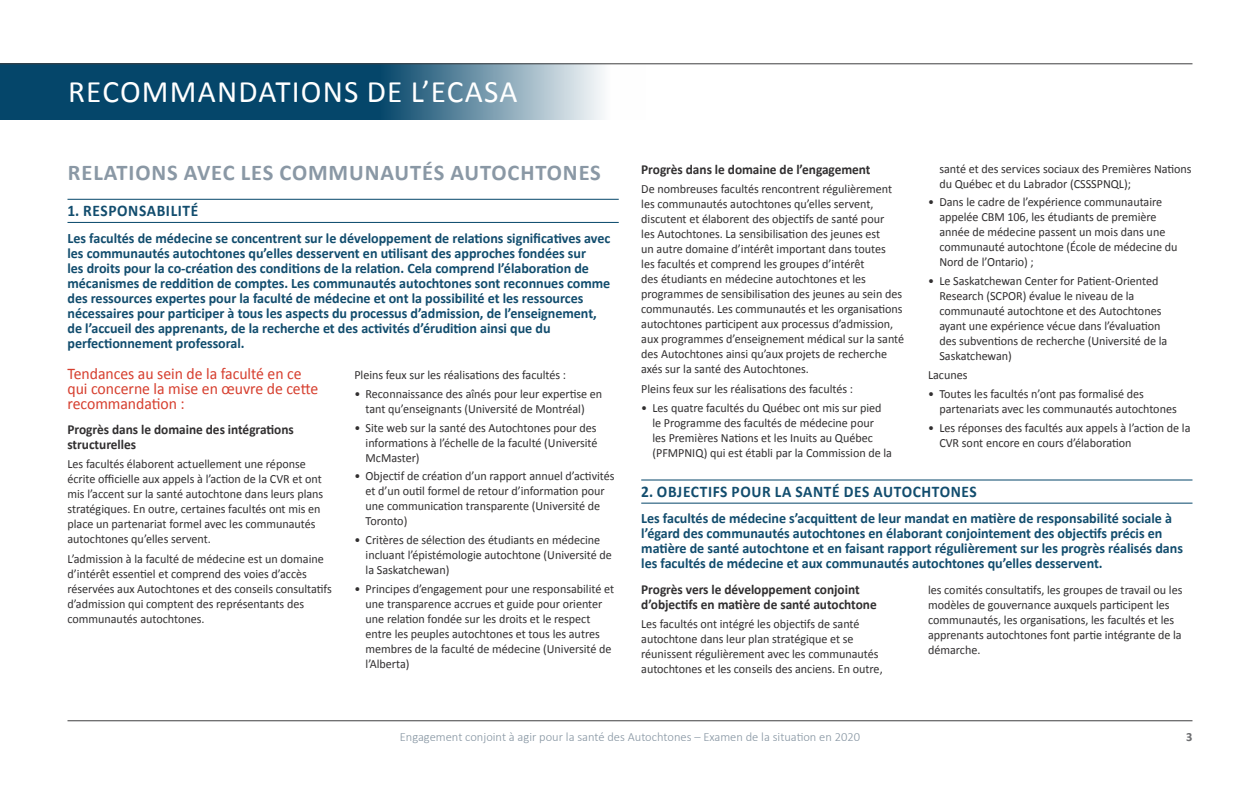
<style>
.page{position:relative;width:1260px;height:788px;background:#fff}
.page>*{position:absolute;margin:0;border:0;box-sizing:border-box;transform-origin:0 0}
.t1{font:31.25px "Calibri";letter-spacing:.04em;color:#fff}
.Sub_Bleu{font:700 22.5px "Calibri";letter-spacing:.04em;color:#8a98a5}
.another_sub_red{font:16.25px/15px "Calibri";color:#d63e2e}
.Faculty_Title{font:700 16.25px "Calibri";letter-spacing:.04em;color:#124d6e;scale:.95 1}
.Intro_para{font:700 14.38px/15px "Calibri";color:#124d6e}
.Committee_Subsub{font:700 13.75px/15px "Calibri";color:#312f30}
.Text{font:12.5px/15px "Calibri";color:#312f30}
.Bullets{font:12.5px/15px "Calibri";color:#312f30}
.t2{font:300 12.5px "Calibri";color:#8594a1}
.t3{font:700 12.5px "Calibri";color:#6c6d70}
</style>
<div class="page">
<hr style="left:0;top:0;width:1px;height:788px;background:#e6e7e9">
<hr style="left:68px;top:720px;width:1124px;height:1px;background:#3e3e3f">
<hr style="left:68px;top:199px;width:551px;height:1px;background:#05466a">
<hr style="left:68px;top:222px;width:551px;height:1px;background:#05466a">
<svg style="left:0;top:64px;width:646px;height:56px;background:#3e708b"></svg>
<hr style="left:0;top:63px;width:1192px;height:1px;background:#3e3e3f">
<hr style="left:641px;top:479px;width:551px;height:1px;background:#05466a">
<hr style="left:641px;top:503px;width:551px;height:1px;background:#05466a">
<p class="t1" style="left:68px;top:72px;width:451px">RECOMMANDATIONS DE L’ECASA</p>
<p class="Sub_Bleu" style="left:68px;top:158px;width:535px">RELATIONS AVEC LES COMMUNAUTÉS AUTOCHTONES</p>
<p class="Faculty_Title" style="left:68px;top:201px;width:139px">1. RESPONSABILITÉ</p>
<p class="Intro_para" style="left:68px;top:230px;width:544px">Les facultés de médecine se concentrent sur le développement de relations significatives avec les communautés autochtones qu’elles desservent en utilisant des approches fondées sur<br>les droits pour la co-création des conditions de la relation. Cela comprend l’élaboration de mécanismes de reddition de comptes. Les communautés autochtones sont reconnues comme des ressources expertes pour la faculté de médecine et ont la possibilité et les ressources nécessaires pour participer à tous les aspects du processus d’admission, de l’enseignement, de l’accueil des apprenants, de la recherche et des activités d’érudition ainsi que du perfectionnement professoral.</p>
<p class="another_sub_red" style="left:68px;top:366px;width:252px">Tendances au sein de la faculté en ce qui concerne la mise en œuvre de cette recommandation :</p>
<p class="Committee_Subsub" style="left:68px;top:421px;width:228px">Progrès dans le domaine des intégrations structurelles</p>
<p class="Text" style="left:68px;top:456px;width:257px">Les facultés élaborent actuellement une réponse écrite officielle aux appels à l’action de la CVR et ont mis l’accent sur la santé autochtone dans leurs plans stratégiques. En outre, certaines facultés ont mis en place un partenariat formel avec les communautés autochtones qu’elles servent.</p>
<p class="Text" style="left:68px;top:551px;width:266px">L’admission à la faculté de médecine est un domaine d’intérêt essentiel et comprend des voies d’accès réservées aux Autochtones et des conseils consultatifs d’admission qui comptent des représentants des communautés autochtones.</p>
<p class="Text" style="left:354px;top:367px;width:213px">Pleins feux sur les réalisations des facultés :</p>
<p class="Bullets" style="left:354px;top:386px;width:249px;text-align:center">• Reconnaissance des aînés pour leur expertise en tant qu’enseignants (Université de Montréal)</p>
<p class="Bullets" style="left:366px;top:420px;width:233px;text-align:justify;text-indent:-11px">• Site web sur la santé des Autochtones pour des informations à l’échelle de la faculté (Université McMaster)</p>
<p class="Bullets" style="left:366px;top:468px;width:250px;text-indent:-11px">• Objectif de création d’un rapport annuel d’activités et d’un outil formel de retour d’information pour une communication transparente (Université de Toronto)</p>
<p class="Bullets" style="left:366px;top:532px;width:248px;text-indent:-11px">• Critères de sélection des étudiants en médecine incluant l’épistémologie autochtone (Université de la Saskatchewan)</p>
<p class="Bullets" style="left:366px;top:581px;width:250px;text-indent:-11px">• Principes d’engagement pour une responsabilité et une transparence accrues et guide pour orienter une relation fondée sur les droits et le respect entre les peuples autochtones et tous les autres membres de la faculté de médecine (Université de l’Alberta)</p>
<p class="Bullets" style="left:939px;top:161px;width:254px">santé et des services sociaux des Premières Nations du Québec et du Labrador (CSSSPNQL);</p>
<p class="Bullets" style="left:939px;top:194px;width:240px;text-indent:-11px">• Dans le cadre de l’expérience communautaire appelée CBM 106, les étudiants de première année de médecine passent un mois dans une communauté autochtone (École de médecine du Nord de l’Ontario) ;</p>
<p class="Bullets" style="left:939px;top:273px;width:229px;text-indent:-11px">• Le Saskatchewan Center for Patient-Oriented Research (SCPOR) évalue le niveau de la communauté autochtone et des Autochtones ayant une expérience vécue dans l’évaluation des subventions de recherche (Université de la Saskatchewan)</p>
<p class="Text" style="left:928px;top:367px;width:41px">Lacunes</p>
<p class="Bullets" style="left:939px;top:386px;width:239px;text-indent:-11px">• Toutes les facultés n’ont pas formalisé des partenariats avec les communautés autochtones</p>
<p class="Bullets" style="left:939px;top:420px;width:253px;text-indent:-11px">• Les réponses des facultés aux appels à l’action de la<br>CVR sont encore en cours d’élaboration</p>
<p class="Faculty_Title" style="left:641px;top:481px;width:355px">2. OBJECTIFS POUR LA SANTÉ DES AUTOCHTONES</p>
<p class="Intro_para" style="left:641px;top:511px;width:543px">Les facultés de médecine s’acquittent de leur mandat en matière de responsabilité sociale à l’égard des communautés autochtones en élaborant conjointement des objectifs précis en matière de santé autochtone et en faisant rapport régulièrement sur les progrès réalisés dans les facultés de médecine et aux communautés autochtones qu’elles desservent.</p>
<p class="Committee_Subsub" style="left:641px;top:581px;width:237px">Progrès vers le développement conjoint d’objectifs en matière de santé autochtone</p>
<p class="Text" style="left:641px;top:616px;width:243px">Les facultés ont intégré les objectifs de santé autochtone dans leur plan stratégique et se réunissent régulièrement avec les communautés autochtones et les conseils des anciens. En outre,</p>
<p class="Committee_Subsub" style="left:641px;top:161px;width:231px">Progrès dans le domaine de l’engagement</p>
<p class="Text" style="left:641px;top:181px;width:264px">De nombreuses facultés rencontrent régulièrement les communautés autochtones qu’elles servent, discutent et élaborent des objectifs de santé pour<br>les Autochtones. La sensibilisation des jeunes est<br>un autre domaine d’intérêt important dans toutes<br>les facultés et comprend les groupes d’intérêt<br>des étudiants en médecine autochtones et les programmes de sensibilisation des jeunes au sein des communautés. Les communautés et les organisations autochtones participent aux processus d’admission, aux programmes d’enseignement médical sur la santé des Autochtones ainsi qu’aux projets de recherche axés sur la santé des Autochtones.</p>
<p class="Text" style="left:641px;top:381px;width:213px">Pleins feux sur les réalisations des facultés :</p>
<p class="Bullets" style="left:652px;top:400px;width:241px;text-indent:-11px">• Les quatre facultés du Québec ont mis sur pied le Programme des facultés de médecine pour<br>les Premières Nations et les Inuits au Québec (PFMPNIQ) qui est établi par la Commission de la</p>
<p class="Text" style="left:928px;top:582px;width:256px">les comités consultatifs, les groupes de travail ou les modèles de gouvernance auxquels participent les communautés, les organisations, les facultés et les apprenants autochtones font partie intégrante de la démarche.</p>
<p class="t2" style="left:400px;top:728px;width:462px">Engagement conjoint à agir pour la santé des Autochtones – Examen de la situation en 2020</p>
<p class="t3" style="left:1186px;top:728px;width:8px">3</p>
</div>
